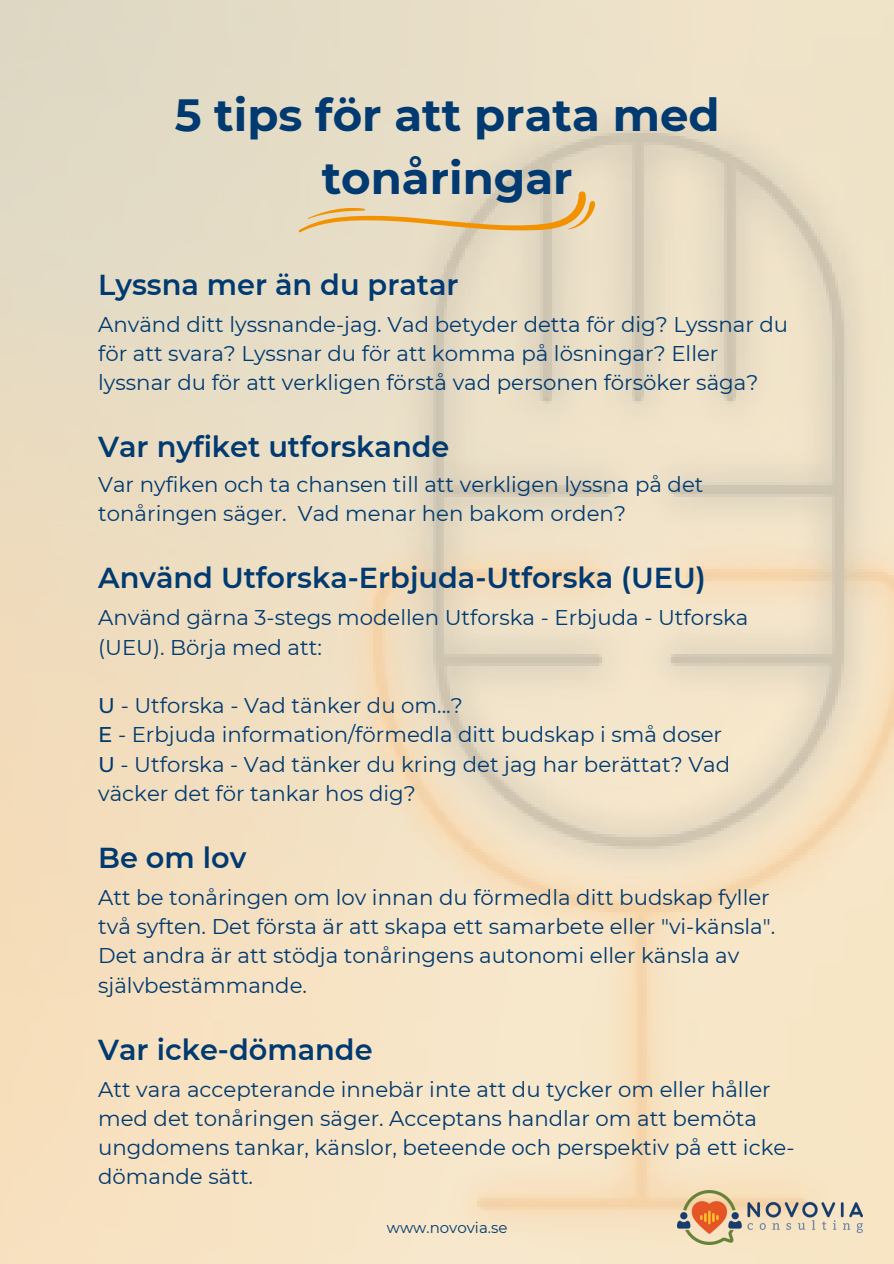
<style>
.page{position:relative;width:894px;height:1264px;background:#fff}
.page>*{position:absolute;margin:0;border:0;box-sizing:border-box;transform-origin:0 0}
.t1{font:700 45px/63px "Montserrat";color:#003a70;text-align:center}
.t2{font:600 28.8px "Montserrat";color:#003a70}
.t3{font:21.3px/29.2px "Montserrat";color:#003a70}
.t4{font:15px "Montserrat";color:#003a70}
.s1{font-weight:500}
</style>
<div class="page">
<img style="left:0;top:0;width:893px;height:1263px">
<svg style="left:298px;top:190px;width:298px;height:43px"></svg>
<img style="left:677px;top:1190px;width:185px;height:54px">
<p class="t1" style="left:175px;top:83px;width:546px">5 tips för att prata med tonåringar</p>
<p class="t2" style="left:98px;top:267px;width:362px">Lyssna mer än du pratar</p>
<p class="t3" style="left:98px;top:309px;width:691px">Använd ditt lyssnande-jag. Vad betyder detta för dig? Lyssnar du för att svara? Lyssnar du för att komma på lösningar? Eller lyssnar du för att verkligen förstå vad personen försöker säga?</p>
<p class="t2" style="left:98px;top:429px;width:352px">Var nyfiket utforskande</p>
<p class="t3" style="left:98px;top:469px;width:606px">Var nyfiken och ta chansen till att verkligen lyssna på det tonåringen säger. Vad menar hen bakom orden?</p>
<p class="t2" style="left:98px;top:560px;width:609px">Använd Utforska-Erbjuda-Utforska (UEU)</p>
<p class="t3" style="left:98px;top:603px;width:651px">Använd gärna 3-stegs modellen Utforska - Erbjuda - Utforska (UEU). Börja med att:</p>
<p class="t3" style="left:98px;top:691px;width:366px"><span class="s1">U</span> - Utforska - Vad tänker du om...?</p>
<p class="t3" style="left:98px;top:720px;width:625px"><span class="s1">E</span> - Erbjuda information/förmedla ditt budskap i små doser</p>
<p class="t3" style="left:98px;top:749px;width:633px"><span class="s1">U</span> - Utforska - Vad tänker du kring det jag har berättat? Vad väcker det för tankar hos dig?</p>
<p class="t2" style="left:98px;top:840px;width:150px">Be om lov</p>
<p class="t3" style="left:98px;top:882px;width:678px">Att be tonåringen om lov innan du förmedla ditt budskap fyller två syften. Det första är att skapa ett samarbete eller "vi-känsla".<br>Det andra är att stödja tonåringens autonomi eller känsla av självbestämmande.</p>
<p class="t2" style="left:98px;top:1031px;width:276px">Var icke-dömande</p>
<p class="t3" style="left:98px;top:1074px;width:697px">Att vara accepterande innebär inte att du tycker om eller håller med det tonåringen säger. Acceptans handlar om att bemöta ungdomens tankar, känslor, beteende och perspektiv på ett icke&shy;dömande sätt.</p>
<p class="t4" style="left:387px;top:1217px;width:122px">www.novovia.se</p>
</div>
